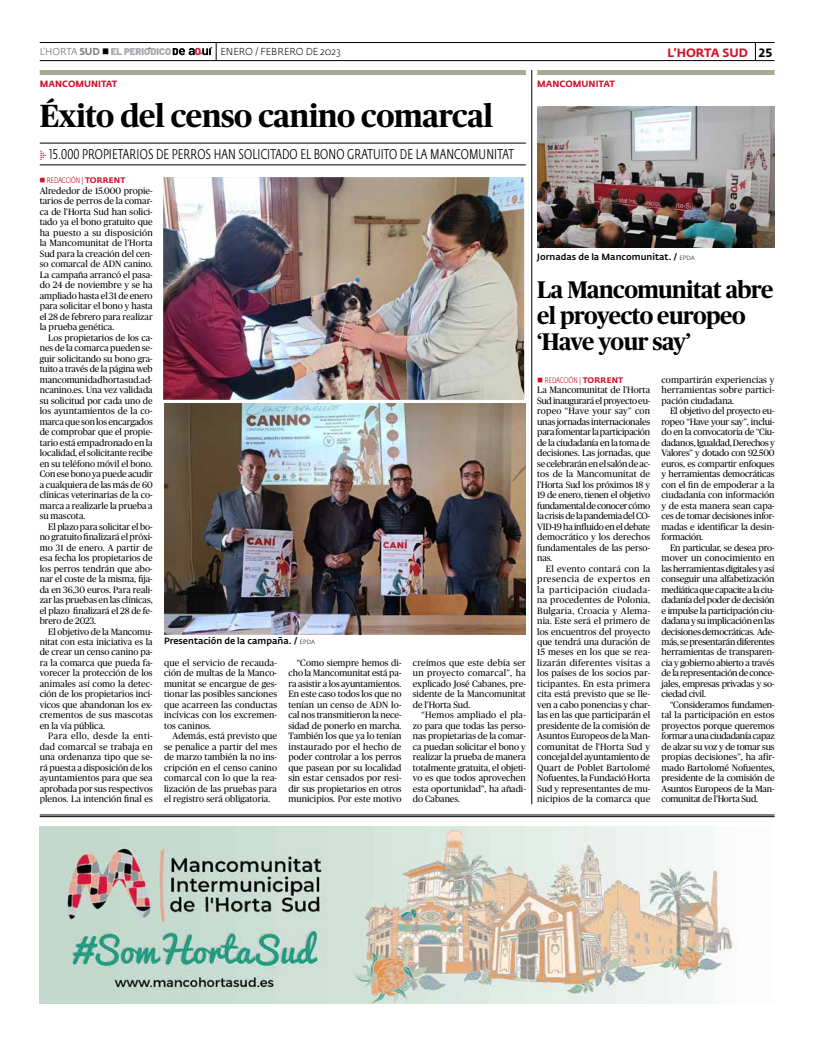
<style>
.page{position:relative;width:820px;height:1049px;background:#fff}
.page>*{position:absolute;margin:0;border:0;box-sizing:border-box;transform-origin:0 0}
.t1{font:700 32px "Publico";letter-spacing:-.01em;color:#000}
.t2{font:700 24px/26px "Publico";letter-spacing:-.02em;color:#000}
.t3{font:300 14px "Fedra Sans Cond Std";letter-spacing:.01em;color:#000}
.t4{font:700 12px "Fedra Sans Std";color:#ce152d}
.t5{font:300 10px "Fedra Sans Std";letter-spacing:-.005em;color:#000}
.t6{font:900 9.8px "Barlow";color:#a7a9ac}
.t7{font:9.2px/10.5px "Publico";color:#000;text-align:justify}
.t8{font:500 9px "Fedra Sans Std";color:#000}
.t9{font:700 9px "Fedra Sans Std";letter-spacing:.005em;color:#ce152d}
.t10{font:300 8px "Fedra Sans Cond Std";letter-spacing:.01em;color:#ce152d}
.s1{font-family:"Fedra Sans Std";font-weight:400;font-size:10px;color:#808285}
.s2{font-family:"Fedra Sans Std";font-weight:700;font-size:10px;color:#808285}
.s3{color:#000}
.s4{font-family:"Barlow";font-weight:800;font-size:10.1px;color:#ce152d}
.s5{font-size:18px}
.s6{font-family:"Unit Slab Pro";font-weight:100;color:#ce152d}
.s7{font-family:"Fedra Sans Std";font-weight:700}
.s8{font-weight:300;font-size:6px}
</style>
<div class="page">
<hr style="left:40px;top:60px;width:734px;height:1px;background:#000">
<svg style="left:172px;top:47px;width:40px;height:8px"></svg>
<hr style="left:40px;top:42px;width:734px;height:1px;background:#000">
<svg style="left:755px;top:43px;width:1px;height:18px"></svg>
<hr style="left:531px;top:70px;width:1px;height:734px;background:#000">
<img style="left:40px;top:826px;width:697px;height:177px">
<hr style="left:40px;top:815px;width:734px;height:1px;background:#000">
<hr style="left:40px;top:816px;width:734px;height:1px;background:#000">
<hr style="left:40px;top:143px;width:485px;height:1px;background:#000">
<hr style="left:40px;top:165px;width:485px;height:1px;background:#000">
<img style="left:163px;top:177px;width:361px;height:223px">
<div style="left:40px;top:70px;width:485px;height:5px;background:#a9a897"></div>
<img style="left:537px;top:107px;width:237px;height:141px">
<div style="left:537px;top:70px;width:237px;height:5px;background:#a9a897"></div>
<img style="left:164px;top:404px;width:361px;height:230px">
<p class="t6" style="left:40px;top:44px;width:133px"><span class="s1">L’HORTA</span> <span class="s2">SUD</span> <span class="s3">■</span> EL PERIoDICo</p>
<p class="t5" style="left:195px;top:45px;width:147px"><span class="s4">O</span> <span class="s5">|</span> ENERO / FEBRERO DE 2023</p>
<h3 class="t4" style="left:667px;top:45px;width:106px">L’HORTA SU D <span class="s3">25</span></h3>
<p class="t9" style="left:40px;top:79px;width:37px">MANCOMUN</p>
<p class="t9" style="left:98px;top:79px;width:21px">ITAT</p>
<h1 class="t1" style="left:40px;top:98px;width:455px">Éxito del censo canino comarcal</h1>
<h3 class="t3" style="left:40px;top:146px;width:475px"><span class="s6">▶</span> 15.000 PROPIETARIOS DE PERROS HAN SOLICITADO EL BONO GRATUITO DE LA MANCOMUNITAT</h3>
<p class="t10" style="left:47px;top:176px;width:80px">REDACCIÓN | <span class="s7">TO RRENT</span></p>
<p class="t7" style="left:40px;top:185px;width:114px">Alrededor de 15.000 propie&shy;tarios de perros de la comar&shy;ca de l’Horta Sud han solici&shy;tado ya el bono gratuito que ha puesto a su disposición la Mancomunitat de l’Horta Sud para la creación del cen&shy;so comarcal de ADN canino.<br>La campaña arrancó el pasa&shy;do 24 de noviembre y se ha ampliado hasta el 31 de enero para solicitar el bono y hasta el 28 de febrero para realizar la prueba genética.</p>
<p class="t7" style="left:40px;top:332px;width:114px;text-indent:9px">Los propietarios de los ca&shy;nes de la comarca pueden se&shy;guir solicitando su bono gra&shy;tuito a través de la página web mancomunidadhortasud.ad&shy;ncanino.es. Una vez validada su solicitud por cada uno de los ayuntamientos de la co&shy;marca que son los encargados de comprobar que el propie&shy;tario está empadronado en la localidad, el solicitante recibe en su teléfono móvil el bono.<br>Con ese bono ya puede acudir a cualquiera de las más de 60 clínicas veterinarias de la co&shy;marca a realizarle la prueba a su mascota.</p>
<p class="t7" style="left:40px;top:521px;width:114px;text-indent:9px">El plazo para solicitar el bo&shy;no gratuito finalizará el próxi&shy;mo 31 de enero. A partir de esa fecha los propietarios de los perros tendrán que abo&shy;nar el coste de la misma, fija&shy;da en 36,30 euros. Para reali&shy;zar las pruebas en las clínicas, el plazo finalizará el 28 de fe&shy;brero de 2023.</p>
<p class="t7" style="left:40px;top:626px;width:114px;text-indent:9px">El objetivo de la Mancomu&shy;nitat con esta iniciativa es la de crear un censo canino pa&shy;ra la comarca que pueda fa&shy;vorecer la protección de los animales así como la detec&shy;ción de los propietarios incí&shy;vicos que abandonan los ex&shy;crementos de sus mascotas en la vía pública.</p>
<p class="t7" style="left:40px;top:731px;width:114px;text-indent:9px">Para ello, desde la enti&shy;dad comarcal se trabaja en una ordenanza tipo que se&shy;rá puesta a disposición de los ayuntamientos para que sea aprobada por sus respectivos plenos. La intención final es</p>
<p class="t8" style="left:164px;top:635px;width:141px">Presentación de la campaña. / <span class="s8">epda</span></p>
<p class="t7" style="left:164px;top:657px;width:114px">que el servicio de recauda&shy;ción de multas de la Manco&shy;munitat se encargue de ges&shy;tionar las posibles sanciones que acarreen las conductas incívicas con los excremen&shy;tos caninos.</p>
<p class="t7" style="left:164px;top:731px;width:114px;text-indent:9px">Además, está previsto que se penalice a partir del mes de marzo también la no ins&shy;cripción en el censo canino comarcal con lo que la rea&shy;lización de las pruebas para el registro será obligatoria.</p>
<p class="t7" style="left:288px;top:657px;width:114px;text-indent:9px">“Como siempre hemos di&shy;cho la Mancomunitat está pa&shy;ra asistir a los ayuntamientos.<br>En este caso todos los que no tenían un censo de ADN lo&shy;cal nos transmitieron la nece&shy;sidad de ponerlo en marcha.<br>También los que ya lo tenían instaurado por el hecho de poder controlar a los perros que pasean por su localidad sin estar censados por resi&shy;dir sus propietarios en otros municipios. Por este motivo</p>
<p class="t7" style="left:412px;top:657px;width:114px">creímos que este debía ser un proyecto comarcal”, ha explicado José Cabanes, pre&shy;sidente de la Mancomunitat de l’Horta Sud.</p>
<p class="t7" style="left:412px;top:710px;width:114px;text-indent:9px">“Hemos ampliado el pla&shy;zo para que todas las perso&shy;nas propietarias de la comar&shy;ca puedan solicitar el bono y realizar la prueba de manera totalmente gratuita, el objeti&shy;vo es que todos aprovechen esta oportunidad”, ha añadi&shy;do Cabanes.</p>
<p class="t9" style="left:537px;top:79px;width:37px">MANCOMUN</p>
<p class="t9" style="left:595px;top:79px;width:21px">ITAT</p>
<p class="t8" style="left:537px;top:252px;width:159px">Jornadas de la Mancomunitat. / <span class="s8">EPDA</span></p>
<h2 class="t2" style="left:537px;top:277px;width:237px">La Mancomunitat abre el proyecto europeo ‘Have your say’</h2>
<p class="t10" style="left:544px;top:375px;width:80px">REDACCIÓN | <span class="s7">TO RRENT</span></p>
<p class="t7" style="left:537px;top:385px;width:114px">La Mancomunitat de l’Horta Sud inaugurará el proyecto eu&shy;ropeo “Have your say” con unas jornadas internacionales para fomentar la participación de la ciudadanía en la toma de decisiones. Las jornadas, que se celebrarán en el salón de ac&shy;tos de la Mancomunitat de l’Horta Sud los próximos 18 y 19 de enero, tienen el objetivo fundamental de conocer cómo la crisis de la pandemia del CO-VID-19 ha influido en el debate democrático y los derechos fundamentales de las perso&shy;nas.</p>
<p class="t7" style="left:537px;top:563px;width:114px;text-indent:9px">El evento contará con la presencia de expertos en la participación ciudada&shy;na procedentes de Polonia, Bulgaria, Croacia y Alema&shy;nia. Este será el primero de los encuentros del proyecto que tendrá una duración de 15 meses en los que se rea&shy;lizarán diferentes visitas a los países de los socios par&shy;ticipantes. En esta primera cita está previsto que se lle&shy;ven a cabo ponencias y char&shy;las en las que participarán el presidente de la comisión de Asuntos Europeos de la Man&shy;comunitat de l’Horta Sud y concejal del ayuntamiento de Quart de Poblet Bartolomé Nofuentes, la Fundació Horta Sud y representantes de mu&shy;nicipios de la comarca que</p>
<p class="t7" style="left:661px;top:374px;width:114px">compartirán experiencias y herramientas sobre partici&shy;pación ciudadana.</p>
<p class="t7" style="left:661px;top:406px;width:114px;text-indent:9px">El objetivo del proyecto eu&shy;ropeo “Have your say”, inclui&shy;do en la convocatoria de “Ciu&shy;dadanos, Igualdad, Derechos y Valores” y dotado con 92.500 euros, es compartir enfoques y herramientas democráticas con el fin de empoderar a la ciudadanía con información y de esta manera sean capa&shy;ces de tomar decisiones infor&shy;madas e identificar la desin&shy;formación.</p>
<p class="t7" style="left:661px;top:542px;width:114px;text-indent:9px">En particular, se desea pro&shy;mover un conocimiento en las herramientas digitales y así conseguir una alfabetización mediática que capacite a la ciu&shy;dadanía del poder de decisión e impulse la participación ciu&shy;dadana y su implicación en las decisiones democráticas. Ade&shy;más, se presentarán diferentes herramientas de transparen&shy;cia y gobierno abierto a través de la representación de conce&shy;jales, empresas privadas y so&shy;ciedad civil.</p>
<p class="t7" style="left:661px;top:699px;width:114px;text-indent:9px">“Consideramos fundamen&shy;tal la participación en estos proyectos porque queremos formar a una ciudadanía capaz de alzar su voz y de tomar sus propias decisiones”, ha afir&shy;mado Bartolomé Nofuentes, presidente de la comisión de Asuntos Europeos de la Man&shy;comunitat de l’Horta Sud.</p>
</div>
